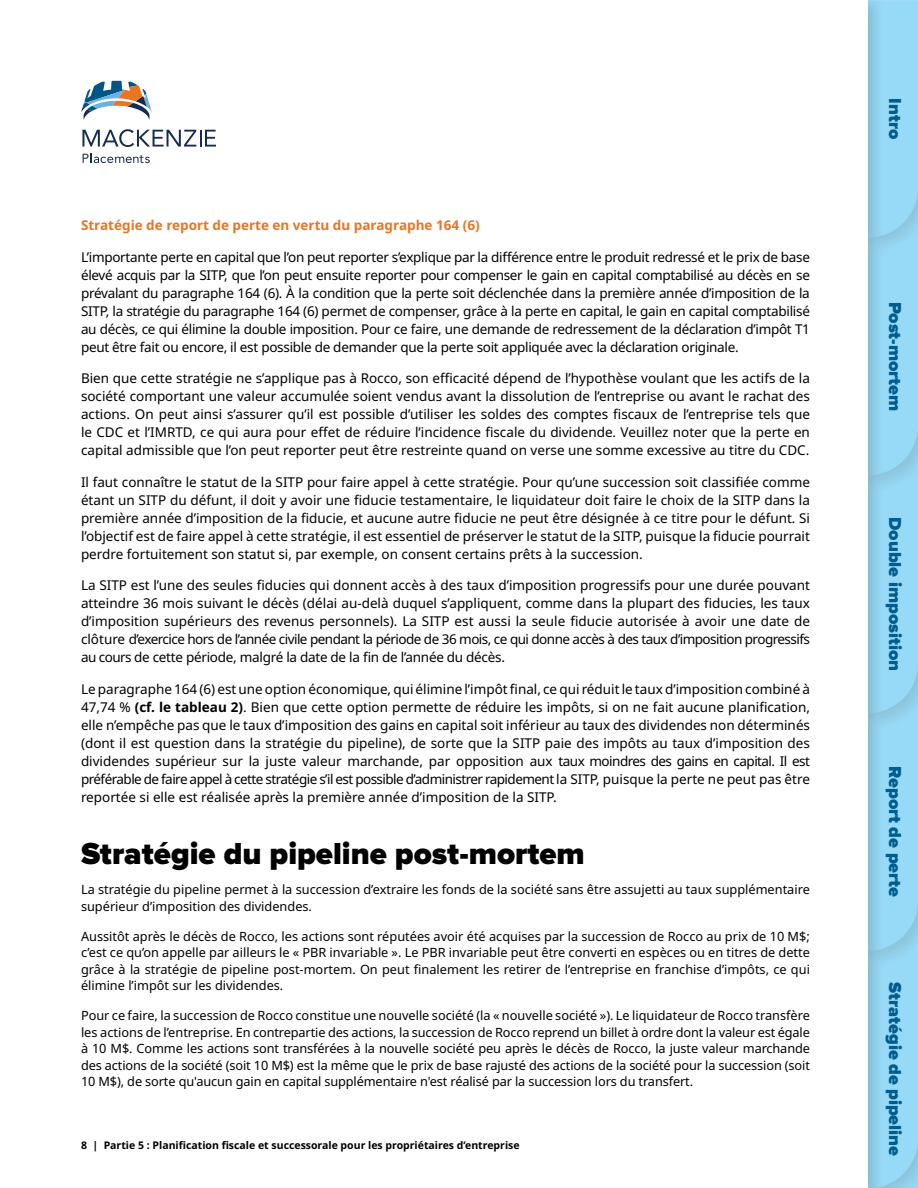
<style>
.page{position:relative;width:918px;height:1188px;background:#fff}
.page>*{position:absolute;margin:0;border:0;box-sizing:border-box;transform-origin:0 0}
.Heading_level_2_-_Pr{font:900 31.5px "Proxima Nova";color:#000}
.t1{font:900 18px "Proxima Nova";color:#005d8e}
.body_copy_-_1_column{font:13.5px/18px "Noto Sans";color:#000;text-align:justify}
.Number_sub-heading_o{font:700 13.5px "Noto Sans";color:#e87524}
.body_copy_-_1_column-2{font:12.75px/16.5px "Noto Sans";color:#000;text-align:justify}
.t2{font:700 10.5px "Noto Sans";color:#000}
.s1{font-weight:700}
</style>
<div class="page">
<svg style="left:81px;top:81px;width:71px;height:39px"></svg>
<svg style="left:82px;top:129px;width:134px;height:18px"></svg>
<svg style="left:83px;top:153px;width:67px;height:10px"></svg>
<p class="Number_sub-heading_o" style="left:81px;top:216px;width:400px">Stratégie de report de perte en vertu du paragraphe 164 (6)</p>
<p class="body_copy_-_1_column" style="left:81px;top:248px;width:731px">L’importante perte en capital que l’on peut reporter s’explique par la différence entre le produit redressé et le prix de base élevé acquis par la SITP, que l’on peut ensuite reporter pour compenser le gain en capital comptabilisé au décès en se prévalant du paragraphe 164 (6). À la condition que la perte soit déclenchée dans la première année d’imposition de la SITP, la stratégie du paragraphe 164 (6) permet de compenser, grâce à la perte en capital, le gain en capital comptabilisé au décès, ce qui élimine la double imposition. Pour ce faire, une demande de redressement de la déclaration d’impôt T1 peut être fait ou encore, il est possible de demander que la perte soit appliquée avec la déclaration originale.</p>
<p class="body_copy_-_1_column" style="left:81px;top:370px;width:731px">Bien que cette stratégie ne s’applique pas à Rocco, son efficacité dépend de l’hypothèse voulant que les actifs de la société comportant une valeur accumulée soient vendus avant la dissolution de l’entreprise ou avant le rachat des actions. On peut ainsi s’assurer qu’il est possible d’utiliser les soldes des comptes fiscaux de l’entreprise tels que le CDC et l’IMRTD, ce qui aura pour effet de réduire l’incidence fiscale du dividende. Veuillez noter que la perte en capital admissible que l’on peut reporter peut être restreinte quand on verse une somme excessive au titre du CDC.</p>
<p class="body_copy_-_1_column" style="left:81px;top:473px;width:731px">Il faut connaître le statut de la SITP pour faire appel à cette stratégie. Pour qu’une succession soit classifiée comme étant un SITP du défunt, il doit y avoir une fiducie testamentaire, le liquidateur doit faire le choix de la SITP dans la première année d’imposition de la fiducie, et aucune autre fiducie ne peut être désignée à ce titre pour le défunt. Si l’objectif est de faire appel à cette stratégie, il est essentiel de préserver le statut de la SITP, puisque la fiducie pourrait perdre fortuitement son statut si, par exemple, on consent certains prêts à la succession.</p>
<p class="body_copy_-_1_column" style="left:81px;top:577px;width:731px">La SITP est l’une des seules fiducies qui donnent accès à des taux d’imposition progressifs pour une durée pouvant atteindre 36 mois suivant le décès (délai au-delà duquel s’appliquent, comme dans la plupart des fiducies, les taux d’imposition supérieurs des revenus personnels). La SITP est aussi la seule fiducie autorisée à avoir une date de clôture d’exercice hors de l’année civile pendant la période de 36 mois, ce qui donne accès à des taux d’imposition progressifs au cours de cette période, malgré la date de la fin de l’année du décès.</p>
<p class="body_copy_-_1_column" style="left:81px;top:680px;width:731px">Le paragraphe 164 (6) est une option économique, qui élimine l’impôt final, ce qui réduit le taux d’imposition combiné à 47,74 % <span class="s1">(cf. le tableau 2)</span>. Bien que cette option permette de réduire les impôts, si on ne fait aucune planification, elle n’empêche pas que le taux d’imposition des gains en capital soit inférieur au taux des dividendes non déterminés (dont il est question dans la stratégie du pipeline), de sorte que la SITP paie des impôts au taux d’imposition des dividendes supérieur sur la juste valeur marchande, par opposition aux taux moindres des gains en capital. Il est préférable de faire appel à cette stratégie s’il est possible d’administrer rapidement la SITP, puisque la perte ne peut pas être reportée si elle est réalisée après la première année d’imposition de la SITP.</p>
<p class="Heading_level_2_-_Pr" style="left:81px;top:839px;width:505px">Stratégie du pipeline post-mortem</p>
<p class="body_copy_-_1_column-2" style="left:81px;top:882px;width:730px">La stratégie du pipeline permet à la succession d’extraire les fonds de la société sans être assujetti au taux supplémentaire supérieur d’imposition des dividendes.</p>
<p class="body_copy_-_1_column-2" style="left:81px;top:928px;width:731px">Aussitôt après le décès de Rocco, les actions sont réputées avoir été acquises par la succession de Rocco au prix de 10 M$; c’est ce qu’on appelle par ailleurs le « PBR invariable ». Le PBR invariable peut être converti en espèces ou en titres de dette grâce à la stratégie de pipeline post-mortem. On peut finalement les retirer de l’entreprise en franchise d’impôts, ce qui élimine l’impôt sur les dividendes.</p>
<p class="body_copy_-_1_column-2" style="left:81px;top:1008px;width:731px">Pour ce faire, la succession de Rocco constitue une nouvelle société (la « nouvelle société »). Le liquidateur de Rocco transfère les actions de l’entreprise. En contrepartie des actions, la succession de Rocco reprend un billet à ordre dont la valeur est égale à 10 M$. Comme les actions sont transférées à la nouvelle société peu après le décès de Rocco, la juste valeur marchande des actions de la société (soit 10 M$) est la même que le prix de base rajusté des actions de la société pour la succession (soit 10 M$), de sorte qu'aucun gain en capital supplémentaire n'est réalisé par la succession lors du transfert.</p>
<p class="t2" style="left:81px;top:1138px;width:440px">8 | Partie 5 : Planification fiscale et successorale pour les propriétaires d’entreprise</p>
<h2 class="t1" style="left:903px;top:98px;width:42px;rotate:90deg">Intro</h2>
<h2 class="t1" style="left:903px;top:302px;width:111px;rotate:90deg">Post-mortem</h2>
<h2 class="t1" style="left:903px;top:517px;width:156px;rotate:90deg">Double imposition</h2>
<h2 class="t1" style="left:903px;top:766px;width:132px;rotate:90deg">Report de perte</h2>
<h2 class="t1" style="left:903px;top:982px;width:175px;rotate:90deg">Stratégie de pipeline</h2>
</div>
